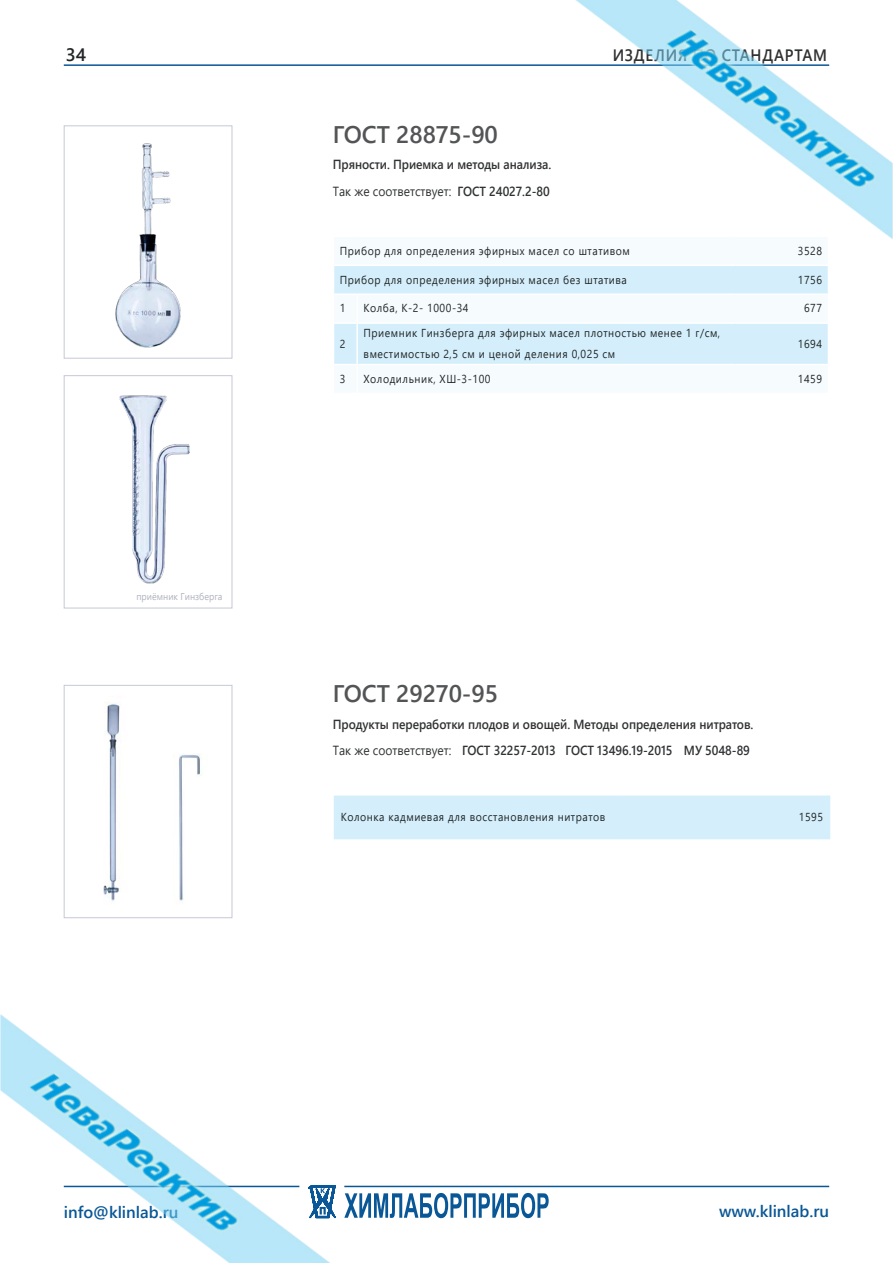
<style>
.page{position:relative;width:893px;height:1263px;background:#fff}
.page>*{position:absolute;margin:0;border:0;box-sizing:border-box;transform-origin:0 0}
.оглавление_гост{font:600 24px "Segoe UI";letter-spacing:-.005em;color:#525455}
.t1{font:600 18px "Segoe UI";color:#212526}
.t2{font:600 16.5px "Segoe UI";color:#095796}
.t3{font:600 16.5px "Segoe UI";letter-spacing:.05em;color:#2f3031;scale:.91 1}
.оглавление_гост-2{font:600 13.2px "Segoe UI";letter-spacing:-.005em;color:#303233;scale:.91 1}
.t4{font:13.2px "Segoe UI";color:#303233;scale:.91 1}
.t5{font:11.55px/21px "Segoe UI";letter-spacing:.05em;color:#212526;scale:.91 1}
.t6{font:9.9px "Segoe UI";color:#b0b3bf;scale:.91 1}
</style>
<div class="page">
<img style="left:0;top:0;width:893px;height:1263px">
<h2 class="t1" style="left:66px;top:38px;width:22px">34</h2>
<h3 class="t3" style="left:613px;top:40px;width:237px">ИЗДЕЛИЯ ПО СТАНДАРТАМ</h3>
<p class="оглавление_гост" style="left:333px;top:112px;width:167px">ГОСТ 28875-90</p>
<p class="оглавление_гост-2" style="left:333px;top:152px;width:242px">Пряности. Приемка и методы анализа.</p>
<p class="t4" style="left:333px;top:179px;width:132px">Так же соответствует:</p>
<p class="оглавление_гост-2" style="left:457px;top:179px;width:103px">ГОСТ 24027.2-80</p>
<p class="t6" style="left:136px;top:587px;width:96px">приёмник Гинзберга</p>
<p class="t5" style="left:340px;top:239px;width:320px">Прибор для определения эфирных масел со штативом</p>
<p class="t5" style="left:798px;top:239px;width:28px">3528</p>
<p class="t5" style="left:340px;top:268px;width:317px">Прибор для определения эфирных масел без штатива</p>
<p class="t5" style="left:798px;top:268px;width:28px">1756</p>
<p class="t5" style="left:340px;top:297px;width:8px">1</p>
<p class="t5" style="left:364px;top:297px;width:117px">Колба, К-2- 1000-34</p>
<p class="t5" style="left:804px;top:297px;width:21px">677</p>
<p class="t5" style="left:340px;top:332px;width:8px">2</p>
<p class="t5" style="left:364px;top:321px;width:393px">Приемник Гинзберга для эфирных масел плотностью менее 1 г/см, вместимостью 2,5 см и ценой деления 0,025 см</p>
<p class="t5" style="left:798px;top:332px;width:28px">1694</p>
<p class="t5" style="left:340px;top:367px;width:8px">3</p>
<p class="t5" style="left:364px;top:367px;width:141px">Холодильник, ХШ-3-100</p>
<p class="t5" style="left:798px;top:367px;width:28px">1459</p>
<p class="оглавление_гост" style="left:333px;top:671px;width:167px">ГОСТ 29270-95</p>
<p class="оглавление_гост-2" style="left:333px;top:712px;width:464px">Продукты переработки плодов и овощей. Методы определения нитратов.</p>
<p class="t4" style="left:333px;top:738px;width:132px">Так же соответствует:</p>
<p class="оглавление_гост-2" style="left:462px;top:738px;width:105px">ГОСТ 32257-2013</p>
<p class="оглавление_гост-2" style="left:566px;top:738px;width:119px">ГОСТ 13496.19-2015</p>
<p class="оглавление_гост-2" style="left:684px;top:738px;width:74px">МУ 5048-89</p>
<p class="t5" style="left:341px;top:806px;width:292px">Колонка кадмиевая для восстановления нитратов</p>
<p class="t5" style="left:799px;top:806px;width:28px">1595</p>
<h3 class="t2" style="left:64px;top:1197px;width:116px">info@klinlab.ru</h3>
<h3 class="t2" style="left:719px;top:1196px;width:112px">www.klinlab.ru</h3>
</div>
